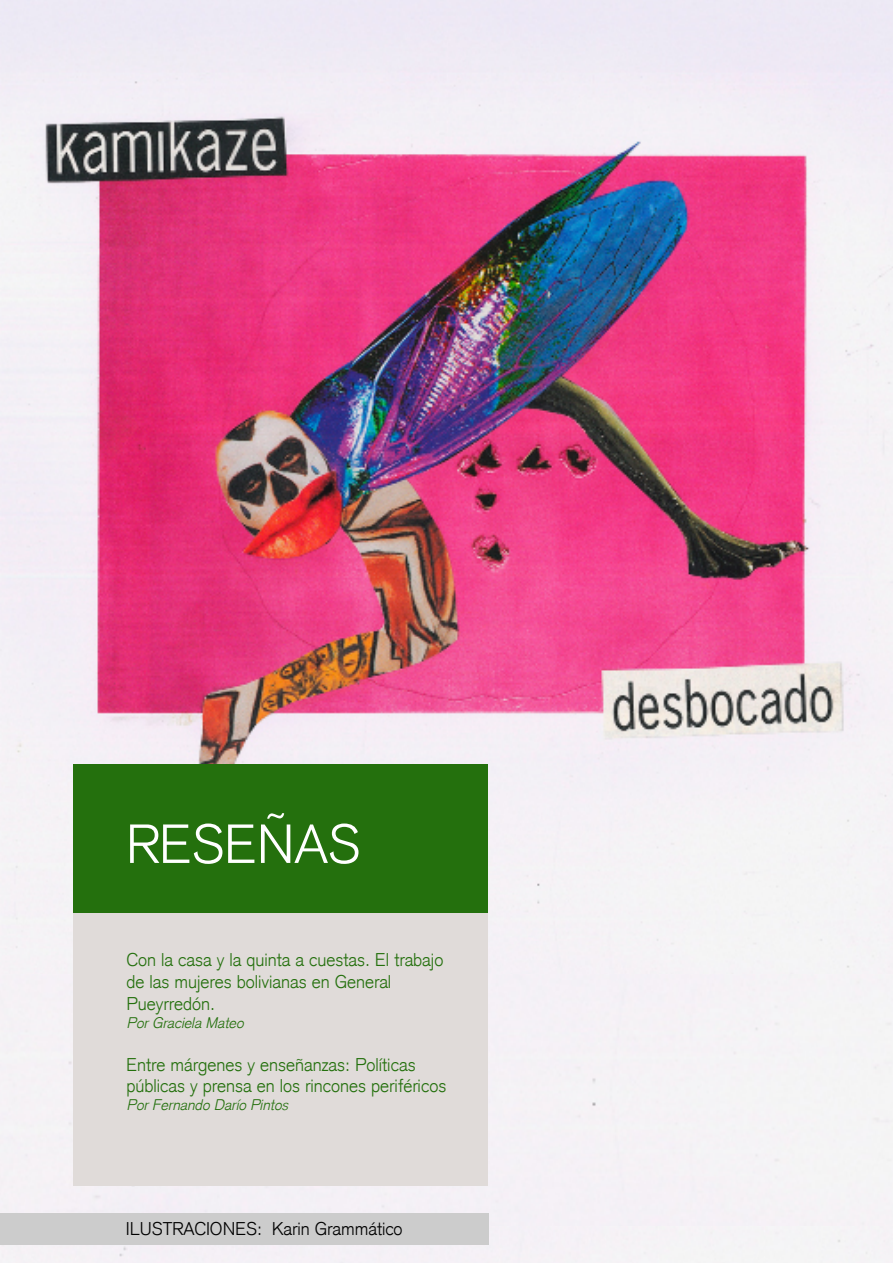
<style>
.page{position:relative;width:893px;height:1263px;background:#fff}
.page>*{position:absolute;margin:0;border:0;box-sizing:border-box;transform-origin:0 0}
.t1{font:300 54px "Akzidenz Grotesk";color:#fff}
.t2{font:300 18px/21.6px "Akzidenz Grotesk";color:#24700d}
.t3{font:300 18px "Akzidenz Grotesk";color:#000}
.t4{font:italic 300 15px "Akzidenz Grotesk";color:#24700d}
</style>
<div class="page">
<img style="left:0;top:0;width:893px;height:975px">
<div style="left:0;top:1226px;width:893px;height:37px;background:#f5f2f6"></div>
<div style="left:73px;top:825px;width:415px;height:361px;background:#e0dbd9"></div>
<div style="left:73px;top:764px;width:415px;height:149px;background:#24700d"></div>
<div style="left:0;top:1213px;width:488px;height:32px;background:#ccc"></div>
<h1 class="t1" style="left:127px;top:809px;width:236px">RESEÑAS</h1>
<p class="t2" style="left:127px;top:949px;width:318px">Con la casa y la quinta a cuestas. El trabajo de las mujeres bolivianas en General<br>Pueyrredón.</p>
<p class="t4" style="left:127px;top:1014px;width:118px">Por Graciela Mateo</p>
<p class="t2" style="left:127px;top:1054px;width:321px">Entre márgenes y enseñanzas: Políticas públicas y prensa en los rincones periféricos</p>
<p class="t4" style="left:127px;top:1096px;width:163px">Por Fernando Darío Pintos</p>
<p class="t3" style="left:126px;top:1218px;width:278px">ILUSTRACIONES: Karin Grammático</p>
</div>
